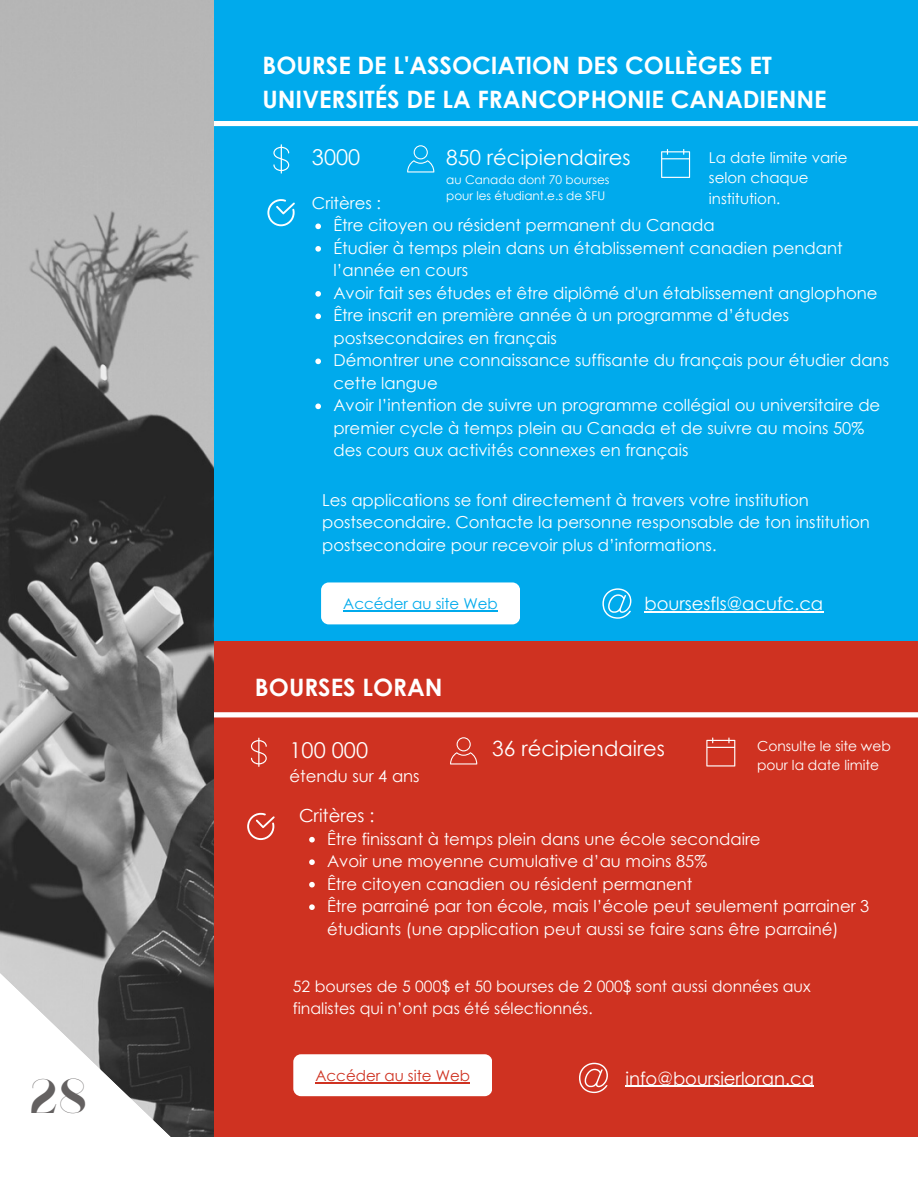
<style>
.page{position:relative;width:918px;height:1188px;background:#00aaec}
.page>*{position:absolute;margin:0;border:0;box-sizing:border-box;transform-origin:0 0}
.t1{font:39.9px "London";color:#646161}
.t2{font:700 24px/33.5px "Century Gothic";color:#fff}
.t3{font:21.9px "Century Gothic";color:#fff}
.t4{font:21px "Century Gothic";color:#fff}
.t5{font:18px "Century Gothic";color:#fff}
.t6{font:16.5px/22.5px "Century Gothic";color:#fff}
.t7{font:15.75px/21.3px "Century Gothic";color:#fff}
.t8{font:15px/20.2px "Century Gothic";color:#fff}
.t9{font:15px "Century Gothic";color:#cf3221}
.t10{font:15px "Century Gothic";color:#00aaec}
.t11{font:13.8px/19px "Century Gothic";color:#fff}
.t12{font:12px/16px "Century Gothic";color:#fff}
</style>
<div class="page">
<div style="left:213px;top:641px;width:705px;height:513px;background:#cf3221"></div>
<svg style="left:267px;top:199px;width:28px;height:27px"></svg>
<svg style="left:213px;top:104px;width:705px;height:74px"></svg>
<svg style="left:315px;top:224px;width:6px;height:5px"></svg>
<svg style="left:315px;top:246px;width:6px;height:6px"></svg>
<svg style="left:315px;top:291px;width:6px;height:6px"></svg>
<svg style="left:315px;top:314px;width:6px;height:5px"></svg>
<svg style="left:315px;top:359px;width:6px;height:5px"></svg>
<svg style="left:315px;top:404px;width:6px;height:5px"></svg>
<hr style="left:644px;top:611px;width:179px;height:1px;background:#fff">
<svg style="left:213px;top:694px;width:705px;height:73px"></svg>
<svg style="left:247px;top:813px;width:28px;height:27px"></svg>
<svg style="left:309px;top:837px;width:6px;height:5px"></svg>
<svg style="left:309px;top:859px;width:6px;height:6px"></svg>
<svg style="left:309px;top:882px;width:6px;height:5px"></svg>
<svg style="left:309px;top:904px;width:6px;height:6px"></svg>
<hr style="left:625px;top:1086px;width:189px;height:1px;background:#fff">
<img style="left:0;top:0;width:213px;height:910px">
<div style="left:0;top:1137px;width:918px;height:51px;background:#fff"></div>
<svg style="left:0;top:910px;width:213px;height:24px;background:#414141"></svg>
<svg style="left:0;top:934px;width:214px;height:203px;background:#939393"></svg>
<svg style="left:602px;top:588px;width:29px;height:31px"></svg>
<svg style="left:579px;top:1063px;width:29px;height:30px"></svg>
<div style="left:293px;top:1054px;width:199px;height:42px;background:#fff;border-radius:8px"></div>
<hr style="left:316px;top:1082px;width:154px;height:1px;background:#cf3221">
<div style="left:321px;top:582px;width:199px;height:42px;background:#fff;border-radius:8px"></div>
<hr style="left:343px;top:610px;width:155px;height:1px;background:#00aaec">
<h1 class="t1" style="left:30px;top:1069px;width:59px">28</h1>
<h2 class="t2" style="left:263px;top:48px;width:566px">BOURSE DE L'ASSOCIATION DES COLLÈGES ET<br>UNIVERSITÉS DE LA FRANCOPHONIE CANADIENNE</h2>
<p class="t4" style="left:446px;top:144px;width:186px">850 récipiendaires</p>
<p class="t12" style="left:446px;top:171px;width:165px">au Canada dont 70 bourses pour les étudiant.e.s de SFU</p>
<h3 class="t3" style="left:312px;top:143px;width:50px">3000</h3>
<p class="t8" style="left:709px;top:147px;width:140px">La date limite varie selon chaque institution.</p>
<p class="t6" style="left:312px;top:191px;width:71px">Critères :</p>
<p class="t6" style="left:333px;top:214px;width:557px">Être citoyen ou résident permanent du Canada<br>Étudier à temps plein dans un établissement canadien pendant l’année en cours<br>Avoir fait ses études et être diplômé d'un établissement anglophone Être inscrit en première année à un programme d’études postsecondaires en français<br>Démontrer une connaissance suffisante du français pour étudier dans cette langue<br>Avoir l’intention de suivre un programme collégial ou universitaire de premier cycle à temps plein au Canada et de suivre au moins 50% des cours aux activités connexes en français</p>
<p class="t6" style="left:322px;top:488px;width:549px">Les applications se font directement à travers votre institution postsecondaire. Contacte la personne responsable de ton institution postsecondaire pour recevoir plus d’informations.</p>
<p class="t10" style="left:343px;top:594px;width:156px">Accéder au site Web</p>
<h2 class="t2" style="left:255px;top:670px;width:189px">BOURSES LORAN</h2>
<p class="t5" style="left:644px;top:592px;width:180px">boursesfls@acufc.ca</p>
<h3 class="t3" style="left:289px;top:736px;width:80px">100 000</h3>
<p class="t6" style="left:289px;top:765px;width:132px">étendu sur 4 ans</p>
<p class="t5" style="left:299px;top:804px;width:77px">Critères :</p>
<p class="t4" style="left:492px;top:735px;width:174px">36 récipiendaires</p>
<p class="t11" style="left:757px;top:736px;width:135px">Consulte le site web pour la date limite</p>
<p class="t6" style="left:327px;top:827px;width:544px">Être finissant à temps plein dans une école secondaire<br>Avoir une moyenne cumulative d’au moins 85%<br>Être citoyen canadien ou résident permanent<br>Être parrainé par ton école, mais l’école peut seulement parrainer 3 étudiants (une application peut aussi se faire sans être parrainé)</p>
<p class="t7" style="left:293px;top:976px;width:519px">52 bourses de 5 000$ et 50 bourses de 2 000$ sont aussi données aux finalistes qui n’ont pas été sélectionnés.</p>
<p class="t9" style="left:316px;top:1066px;width:156px">Accéder au site Web</p>
<p class="t5" style="left:625px;top:1066px;width:190px">info@boursierloran.ca</p>
</div>
